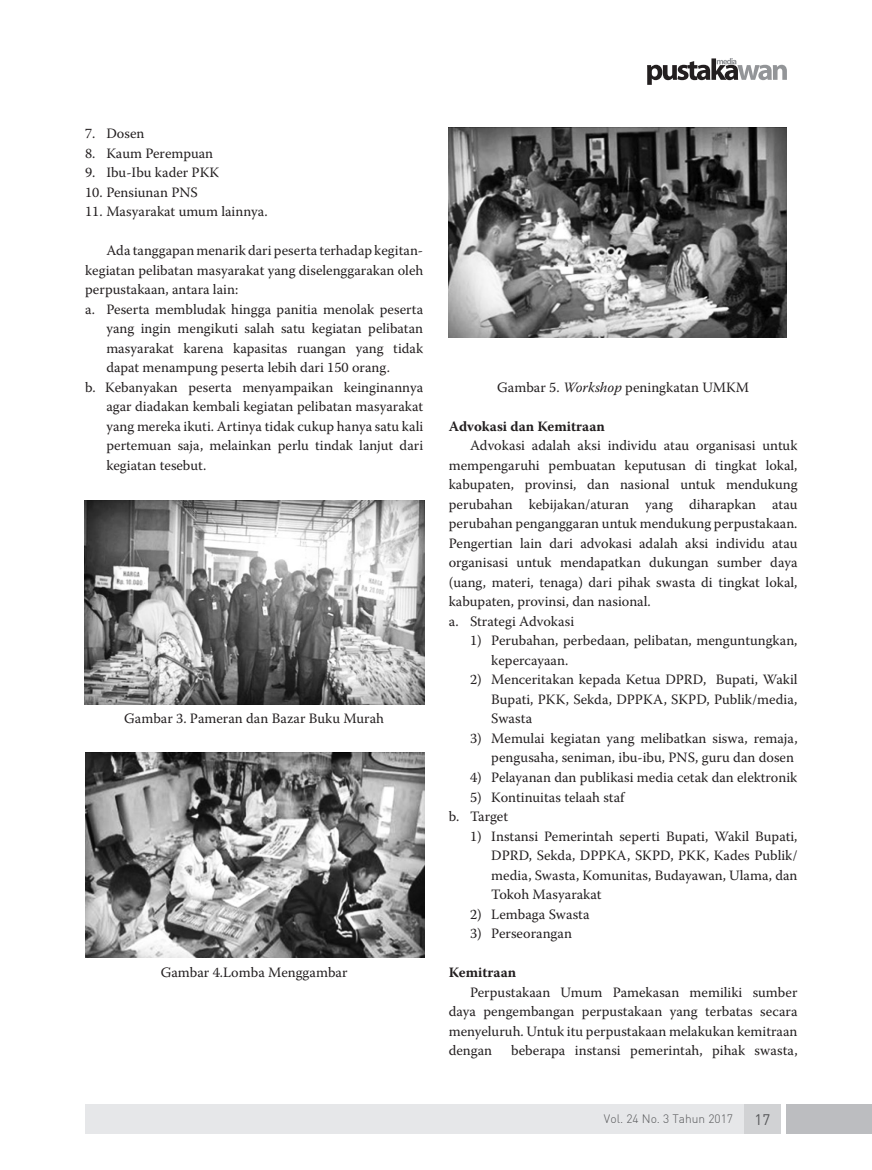
<style>
.page{position:relative;width:872px;height:1170px;background:#fff}
.page>*{position:absolute;margin:0;border:0;box-sizing:border-box;transform-origin:0 0}
.t1{font:15px "DIN";color:#57585a}
.List_Paragraph{font:14.25px/19.5px "Warnock Pro";color:#231f20;text-align:justify}
.KTI_sub3{font:14.25px "Warnock Pro";color:#231f20}
.KTI_Sub_B1{font:700 14.25px "Warnock Pro";color:#231f20}
.KTI_sub3-2{font:700 14.25px "Warnock Pro";color:#231f20}
.t2{font:300 12px "DIN";color:#57585a}
.s1{font-style:italic}
</style>
<div class="page">
<div style="left:85px;top:1103px;width:696px;height:30px;background:#e6e7e9"></div>
<div style="left:744px;top:1103px;width:37px;height:30px;background:#d1d2d4"></div>
<div style="left:787px;top:1103px;width:85px;height:30px;background:#bcbdc0"></div>
<svg style="left:647px;top:58px;width:140px;height:27px"></svg>
<img style="left:85px;top:500px;width:339px;height:204px">
<img style="left:85px;top:752px;width:339px;height:205px">
<img style="left:449px;top:128px;width:338px;height:209px">
<p class="List_Paragraph" style="left:85px;top:123px;width:61px">7. Dosen</p>
<p class="List_Paragraph" style="left:85px;top:143px;width:130px">8. Kaum Perempuan</p>
<p class="List_Paragraph" style="left:85px;top:162px;width:136px">9. Ibu-Ibu kader PKK</p>
<p class="List_Paragraph" style="left:85px;top:182px;width:114px">10. Pensiunan PNS</p>
<p class="List_Paragraph" style="left:85px;top:201px;width:184px">11. Masyarakat umum lainnya.</p>
<p class="List_Paragraph" style="left:85px;top:240px;width:340px;text-indent:21px">Ada tanggapan menarik dari peserta terhadap kegitan&shy;kegiatan pelibatan masyarakat yang diselenggarakan oleh perpustakaan, antara lain:</p>
<p class="List_Paragraph" style="left:106px;top:299px;width:318px;text-indent:-21px">a. Peserta membludak hingga panitia menolak peserta yang ingin mengikuti salah satu kegiatan pelibatan masyarakat karena kapasitas ruangan yang tidak dapat menampung peserta lebih dari 150 orang.</p>
<p class="List_Paragraph" style="left:106px;top:377px;width:318px;text-indent:-21px">b. Kebanyakan peserta menyampaikan keinginannya agar diadakan kembali kegiatan pelibatan masyarakat yang mereka ikuti. Artinya tidak cukup hanya satu kali pertemuan saja, melainkan perlu tindak lanjut dari kegiatan tesebut.</p>
<p class="List_Paragraph" style="left:124px;top:708px;width:261px">Gambar 3. Pameran dan Bazar Buku Murah</p>
<p class="List_Paragraph" style="left:161px;top:962px;width:188px">Gambar 4.Lomba Menggambar</p>
<p class="List_Paragraph" style="left:497px;top:377px;width:253px">Gambar 5. <span class="s1">Workshop</span> peningkatan UMKM</p>
<p class="KTI_Sub_B1" style="left:449px;top:417px;width:157px">Advokasi dan Kemitraan</p>
<p class="List_Paragraph" style="left:449px;top:435px;width:350px;text-indent:21px">Advokasi adalah aksi individu atau organisasi untuk mempengaruhi pembuatan keputusan di tingkat lokal, kabupaten, provinsi, dan nasional untuk mendukung perubahan kebijakan/aturan yang diharapkan atau perubahan penganggaran untuk mendukung perpustakaan.<br>Pengertian lain dari advokasi adalah aksi individu atau organisasi untuk mendapatkan dukungan sumber daya (uang, materi, tenaga) dari pihak swasta di tingkat lokal, kabupaten, provinsi, dan nasional.</p>
<p class="KTI_sub3" style="left:449px;top:612px;width:127px">a. Strategi Advokasi</p>
<p class="List_Paragraph" style="left:491px;top:630px;width:308px;text-indent:-21px">1) Perubahan, perbedaan, pelibatan, menguntungkan, kepercayaan.</p>
<p class="List_Paragraph" style="left:491px;top:669px;width:308px;text-indent:-21px">2) Menceritakan kepada Ketua DPRD, Bupati, Wakil Bupati, PKK, Sekda, DPPKA, SKPD, Publik/media, Swasta</p>
<p class="List_Paragraph" style="left:470px;top:728px;width:329px;text-align:right">3) Memulai kegiatan yang melibatkan siswa, remaja, pengusaha, seniman, ibu-ibu, PNS, guru dan dosen</p>
<p class="List_Paragraph" style="left:470px;top:767px;width:329px">4) Pelayanan dan publikasi media cetak dan elektronik</p>
<p class="List_Paragraph" style="left:470px;top:786px;width:156px">5) Kontinuitas telaah staf</p>
<p class="KTI_sub3" style="left:449px;top:807px;width:61px">b. Target</p>
<p class="List_Paragraph" style="left:491px;top:825px;width:308px;text-indent:-21px">1) Instansi Pemerintah seperti Bupati, Wakil Bupati, DPRD, Sekda, DPPKA, SKPD, PKK, Kades Publik/ media, Swasta, Komunitas, Budayawan, Ulama, dan Tokoh Masyarakat</p>
<p class="List_Paragraph" style="left:470px;top:903px;width:121px">2) Lembaga Swasta</p>
<p class="List_Paragraph" style="left:470px;top:923px;width:103px">3) Perseorangan</p>
<p class="KTI_sub3-2" style="left:449px;top:963px;width:69px">Kemitraan</p>
<p class="List_Paragraph" style="left:449px;top:981px;width:350px;text-indent:21px">Perpustakaan Umum Pamekasan memiliki sumber daya pengembangan perpustakaan yang terbatas secara menyeluruh. Untuk itu perpustakaan melakukan kemitraan dengan</p>
<p class="List_Paragraph" style="left:511px;top:1040px;width:288px">beberapa instansi pemerintah, pihak swasta,</p>
<p class="t2" style="left:604px;top:1111px;width:131px">Vol. 24 No. 3 Tahun 2017</p>
<p class="t1" style="left:754px;top:1110px;width:17px">17</p>
</div>
